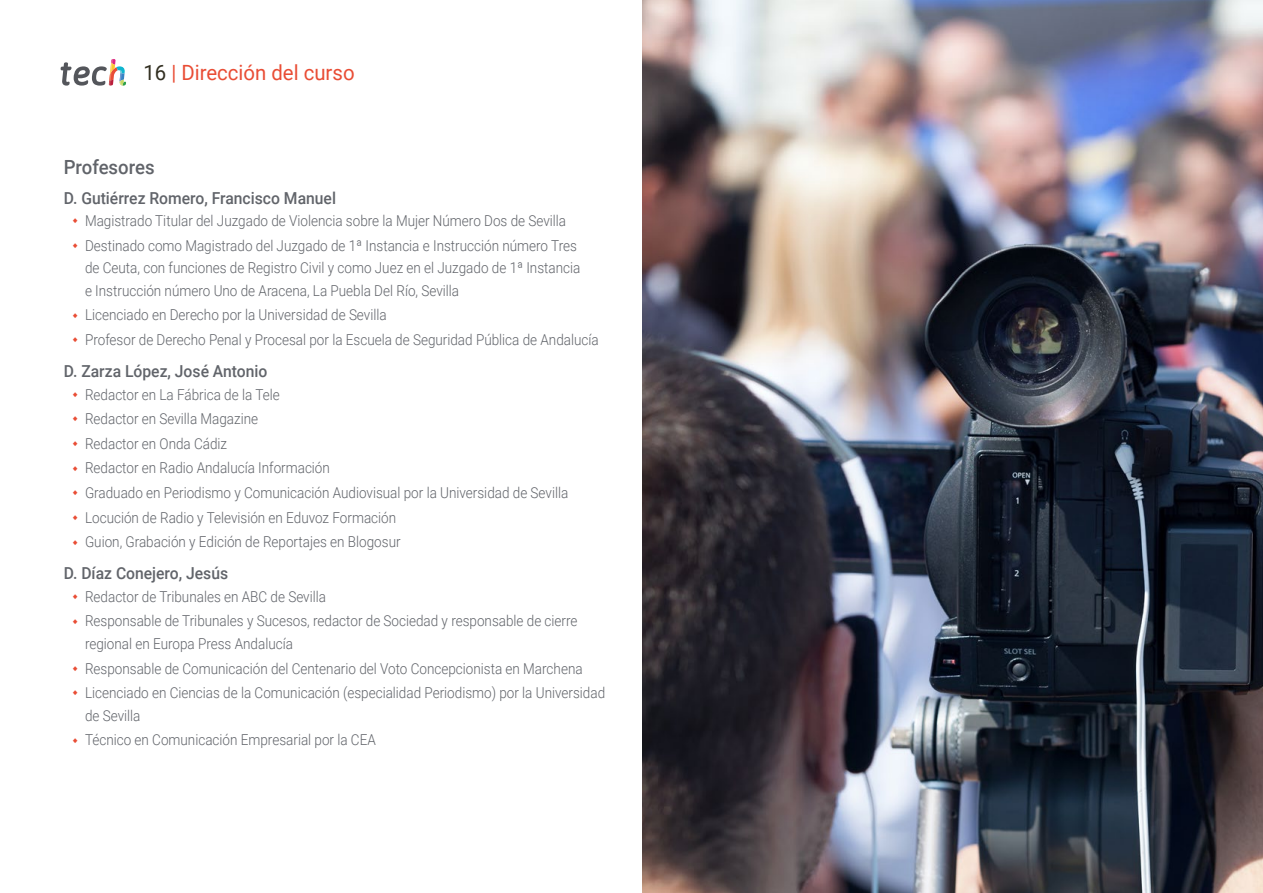
<style>
.page{position:relative;width:1263px;height:893px;background:#fff}
.page>*{position:absolute;margin:0;border:0;box-sizing:border-box;transform-origin:0 0}
.t1{font:21px "Roboto";color:#e94d35}
.t2{font:500 19.5px "Roboto";color:#61646a;scale:.95 1}
.t3{font:500 16.5px "Roboto";color:#61646a;scale:.95 1}
.t4{font:300 15px/24.6px "Roboto";color:#61646a;scale:.9 1}
.s1{color:#312e20}
</style>
<div class="page">
<svg style="left:61px;top:59px;width:65px;height:27px"></svg>
<img style="left:642px;top:0;width:621px;height:893px">
<h1 class="t1" style="left:144px;top:57px;width:213px"><span class="s1">16</span> | Dirección del curso</h1>
<h2 class="t2" style="left:64px;top:154px;width:97px">Profesores</h2>
<p class="t3" style="left:64px;top:186px;width:288px">D. Gutiérrez Romero, Francisco Manuel</p>
<p class="t4" style="left:85px;top:208px;width:548px">Magistrado Titular del Juzgado de Violencia sobre la Mujer Número Dos de Sevilla<br>Destinado como Magistrado del Juzgado de 1ª Instancia e Instrucción número Tres</p>
<p class="t4" style="left:85px;top:256px;width:552px;line-height:22.5px">de Ceuta, con funciones de Registro Civil y como Juez en el Juzgado de 1ª Instancia e Instrucción número Uno de Aracena, La Puebla Del Río, Sevilla</p>
<p class="t4" style="left:85px;top:302px;width:572px">Licenciado en Derecho por la Universidad de Sevilla<br>Profesor de Derecho Penal y Procesal por la Escuela de Seguridad Pública de Andalucía</p>
<p class="t3" style="left:64px;top:360px;width:216px">D. Zarza López, José Antonio</p>
<p class="t4" style="left:85px;top:381px;width:538px">Redactor en La Fábrica de la Tele<br>Redactor en Sevilla Magazine<br>Redactor en Onda Cádiz<br>Redactor en Radio Andalucía Información<br>Graduado en Periodismo y Comunicación Audiovisual por la Universidad de Sevilla Locución de Radio y Televisión en Eduvoz Formación<br>Guion, Grabación y Edición de Reportajes en Blogosur</p>
<p class="t3" style="left:64px;top:562px;width:174px">D. Díaz Conejero, Jesús</p>
<p class="t4" style="left:85px;top:584px;width:549px">Redactor de Tribunales en ABC de Sevilla<br>Responsable de Tribunales y Sucesos, redactor de Sociedad y responsable de cierre</p>
<p class="t4" style="left:85px;top:631px;width:579px">regional en Europa Press Andalucía<br>Responsable de Comunicación del Centenario del Voto Concepcionista en Marchena<br>Licenciado en Ciencias de la Comunicación (especialidad Periodismo) por la Universidad</p>
<p class="t4" style="left:85px;top:702px;width:325px">de Sevilla<br>Técnico en Comunicación Empresarial por la CEA</p>
</div>
